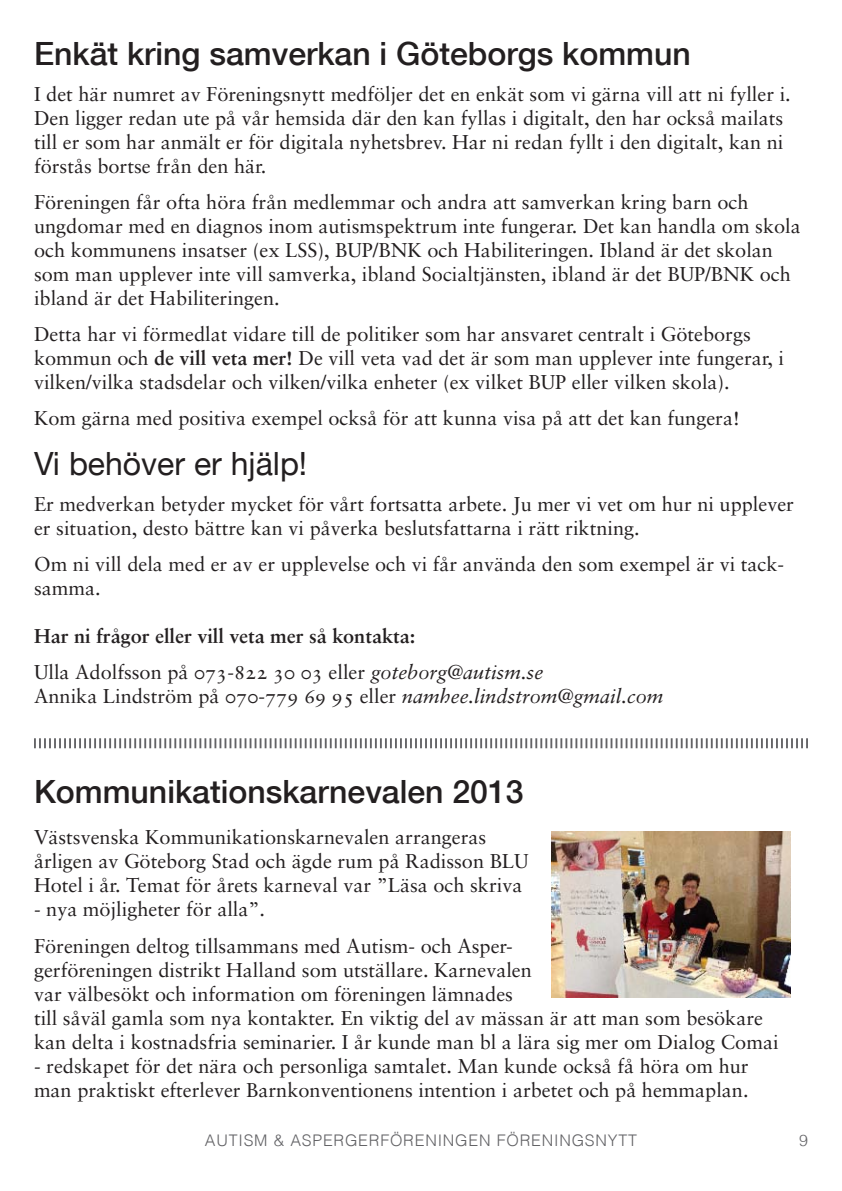
<style>
.page{position:relative;width:842px;height:1191px;background:#fff}
.page>*{position:absolute;margin:0;border:0;box-sizing:border-box;transform-origin:0 0}
.t1{font:500 32px "Helvetica Neue";color:#231f20}
.t2{font:32px "Helvetica Neue";color:#231f20}
.t3{font:20px/24px "Sabon";color:#231f20}
.t4{font:20px "Sabon Italic Os F";color:#231f20}
.t5{font:20px "Sabon Bold Os F";color:#231f20}
.t6{font:300 16px "Helvetica";letter-spacing:.05em;color:#636366}
.s1{font-weight:700}
.s2{font-family:"Sabon Roman SC"}
.s3{font-family:"Sabon Italic Os F"}
.s4{font-family:"Sabon"}
</style>
<div class="page">
<svg style="left:34px;top:738px;width:774px;height:10px"></svg>
<img style="left:551px;top:832px;width:239px;height:165px">
<h1 class="t1" style="left:34px;top:34px;width:658px">Enkät kring samverkan i Göteborgs kommun</h1>
<p class="t3" style="left:34px;top:81px;width:758px">I det här numret av Föreningsnytt medföljer det en enkät som vi gärna vill att ni fyller i.<br>Den ligger redan ute på vår hemsida där den kan fyllas i digitalt, den har också mailats till er som har anmält er för digitala nyhetsbrev. Har ni redan fyllt i den digitalt, kan ni förstås bortse från den här.</p>
<p class="t3" style="left:34px;top:189px;width:768px">Föreningen får ofta höra från medlemmar och andra att samverkan kring barn och ungdomar med en diagnos inom autismspektrum inte fungerar. Det kan handla om skola och kommunens insatser (ex LSS), BUP/BNK och Habiliteringen. Ibland är det skolan som man upplever inte vill samverka, ibland Socialtjänsten, ibland är det BUP/BNK och ibland är det Habiliteringen.</p>
<p class="t3" style="left:34px;top:321px;width:752px">Detta har vi förmedlat vidare till de politiker som har ansvaret centralt i Göteborgs kommun och <span class="s1">de vill veta mer!</span> De vill veta vad det är som man upplever inte fungerar, i vilken/vilka stadsdelar och vilken/vilka enheter (ex vilket BUP eller vilken skola).</p>
<p class="t3" style="left:34px;top:405px;width:707px">Kom gärna med positiva exempel också för att kunna visa på att det kan fungera!</p>
<h1 class="t2" style="left:34px;top:444px;width:275px">Vi behöver er hjälp!</h1>
<p class="t3" style="left:34px;top:492px;width:761px">Er medverkan betyder mycket för vårt fortsatta arbete. Ju mer vi vet om hur ni upplever er situation, desto bättre kan vi påverka beslutsfattarna i rätt riktning.</p>
<p class="t3" style="left:34px;top:552px;width:752px">Om ni vill dela med er av er upplevelse och vi får använda den som exempel är vi tack&shy;samma.</p>
<p class="t5" style="left:34px;top:624px;width:383px">Har ni frågor eller vill veta mer så kontakta:</p>
<p class="t3" style="left:34px;top:660px;width:511px">Ulla Adolfsson på <span class="s2">073-822 30 03</span> eller <span class="s3">goteborg@autism.se</span></p>
<p class="t4" style="left:34px;top:684px;width:631px"><span class="s4">Annika Lindström på</span> <span class="s2">070-779 69 95</span> <span class="s4">eller</span> namhee.lindstrom@gmail.com</p>
<h1 class="t1" style="left:34px;top:772px;width:491px">Kommunikationskarnevalen 2013</h1>
<p class="t3" style="left:34px;top:825px;width:496px">Västsvenska Kommunikationskarnevalen arrangeras årligen av Göteborg Stad och ägde rum på Radisson BLU<br>Hotel i år. Temat för årets karneval var ”Läsa och skriva</p>
<p class="t3" style="left:34px;top:891px;width:480px;line-height:36px">- nya möjligheter för alla”.<br>Föreningen deltog tillsammans med Autism- och Asper-</p>
<p class="t3" style="left:34px;top:957px;width:746px">gerföreningen distrikt Halland som utställare. Karnevalen<br>var välbesökt och information om föreningen lämnades<br>till såväl gamla som nya kontakter. En viktig del av mässan är att man som besökare kan delta i kostnadsfria seminarier. I år kunde man bl a lära sig mer om Dialog Comai</p>
<p class="t3" style="left:34px;top:1053px;width:716px">- redskapet för det nära och personliga samtalet. Man kunde också få höra om hur man praktiskt efterlever Barnkonventionens intention i arbetet och på hemmaplan.</p>
<p class="t6" style="left:205px;top:1130px;width:434px">AUTISM &amp; ASPERGERFÖREN INGEN FÖREN INGSNYTT</p>
<p class="t6" style="left:799px;top:1130px;width:10px">9</p>
</div>
